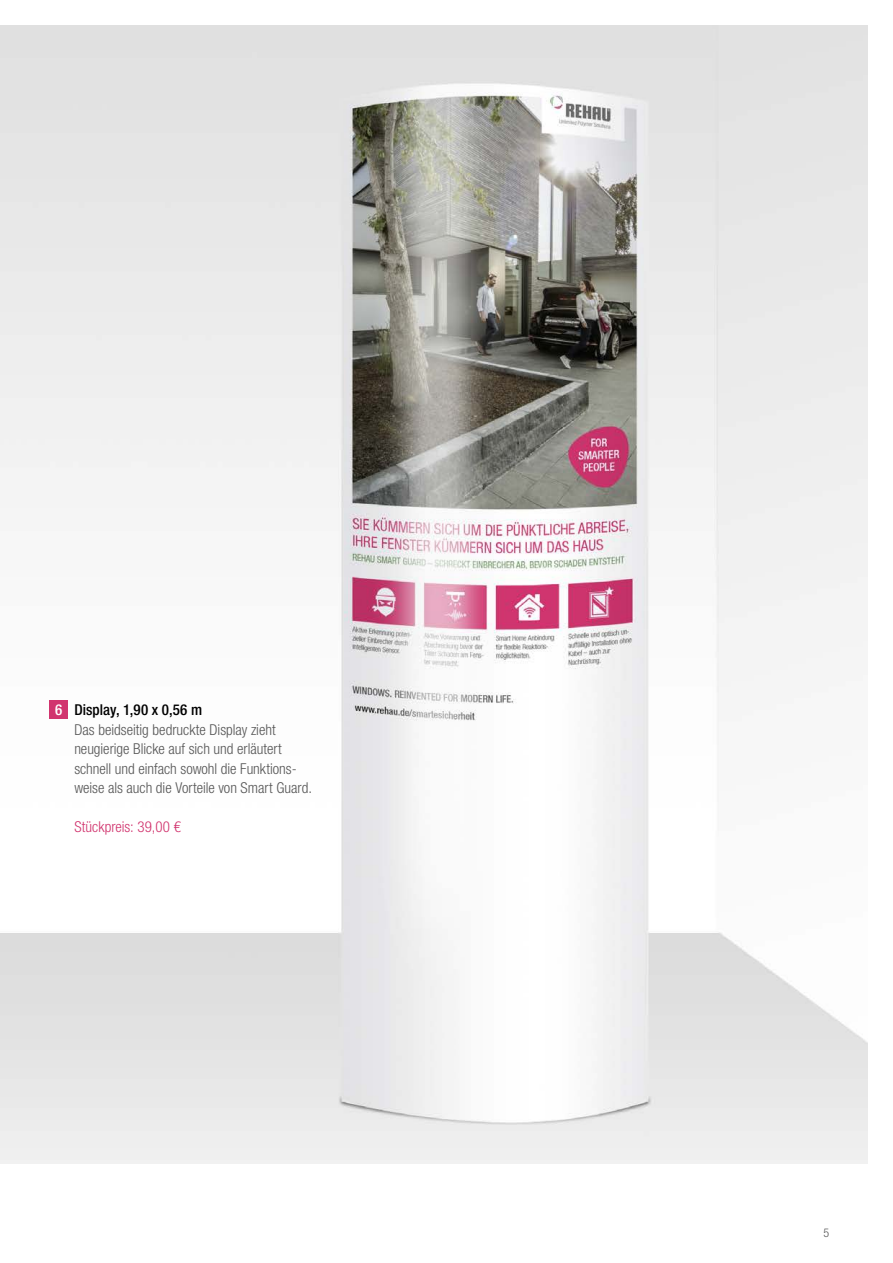
<style>
.page{position:relative;width:893px;height:1263px;background:#fff}
.page>*{position:absolute;margin:0;border:0;box-sizing:border-box;transform-origin:0 0}
.Bodytext{font:300 condensed 15px/19.5px "Helvetica Neue LTW1 G";color:#565656}
.Bodytext_headline{font:500 condensed 15px "Helvetica Neue LTW1 G";letter-spacing:.005em;color:#000}
.Bodytext-2{font:300 condensed 15px "Helvetica Neue LTW1 G";letter-spacing:.005em;color:#d1346e}
.Bodytext_headline-2{font:500 condensed 15px "Helvetica Neue LTW1 G";color:#fff}
.t1{font:300 condensed 12px "Helvetica Neue LTW1 G";color:#565656}
</style>
<div class="page">
<img style="left:0;top:26px;width:867px;height:1138px">
<div style="left:50px;top:700px;width:18px;height:19px;background:#d1346e"></div>
<p class="Bodytext_headline-2" style="left:55px;top:701px;width:9px">6</p>
<p class="Bodytext_headline" style="left:74px;top:701px;width:129px">Display, 1,90 x 0,56 m</p>
<p class="Bodytext" style="left:74px;top:720px;width:239px">Das beidseitig bedruckte Display zieht neugierige Blicke auf sich und erläutert schnell und einfach sowohl die Funktions&shy;weise als auch die Vorteile von Smart Guard.</p>
<p class="Bodytext-2" style="left:74px;top:818px;width:108px">Stückpreis: 39,00 €</p>
<p class="t1" style="left:823px;top:1226px;width:7px">5</p>
</div>
